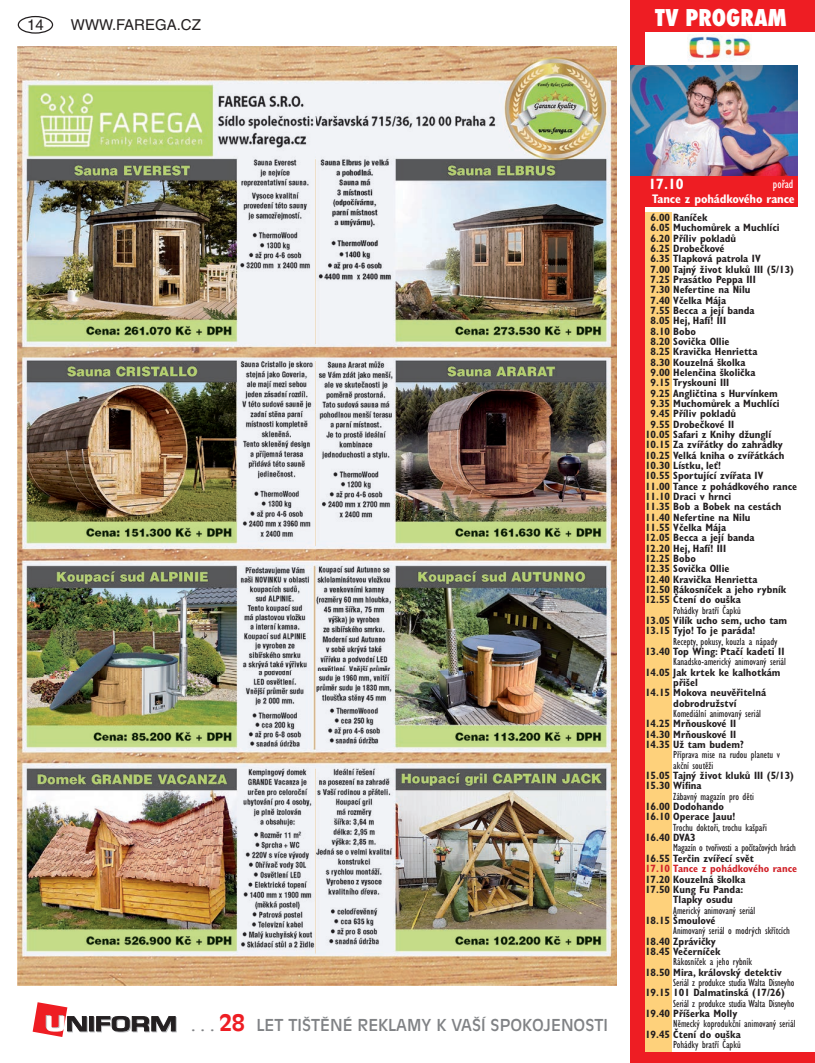
<style>
.page{position:relative;width:815px;height:1063px;background:#fff}
.page>*{position:absolute;margin:0;border:0;box-sizing:border-box;transform-origin:0 0}
.t1{font:800 condensed 22.5px "Futura";color:#fff}
.t2{font:16.25px "Antique Olive CE";color:#808285}
.t3{font:15px "Helvetica CE";color:#231f20}
.t4{font:700 condensed 15px "Gill Sans CE";color:#fff}
.t5{font:700 condensed 12.5px "Gill Sans CE";letter-spacing:-.01em;color:#fff}
.t6{font:condensed 12.5px "Gill Sans CE";color:#fff}
.t7{font:700 condensed 10.62px/10.4px "Gill Sans CE";color:#231f20}
.t8{font:condensed 10.62px/10.4px "Gill Sans CE";color:#231f20}
.t9{font:condensed 10.62px "Gill Sans CE";letter-spacing:-.02em;color:#231f20}
.t10{font:700 condensed 10.62px "Gill Sans CE";letter-spacing:-.02em;color:#231f20}
.t11{font:700 condensed 10.62px "Gill Sans CE";color:#d1232a}
.s1{font-weight:700;font-size:22.5px;color:#ee1d23}
</style>
<div class="page">
<div style="left:18px;top:16px;width:35px;height:18px;border:1px solid #231f20;border-radius:50%"></div>
<div style="left:90px;top:1017px;width:5px;height:15px;border:1px solid #bcbdc0"></div>
<hr style="left:89px;top:1017px;width:4px;height:14px;background:#231f20">
<div style="left:89px;top:1016px;width:5px;height:15px;border:1px solid #231f20"></div>
<svg style="left:96px;top:1016px;width:81px;height:16px"></svg>
<svg style="left:33px;top:1002px;width:55px;height:35px"></svg>
<div style="left:631px;top:0;width:184px;height:32px;background:#ee1d23"></div>
<div style="left:631px;top:175px;width:166px;height:32px;background:#ee1d23"></div>
<img style="left:687px;top:34px;width:64px;height:28px">
<div style="left:631px;top:0;width:14px;height:1063px;background:#ee1d23"></div>
<div style="left:631px;top:1052px;width:184px;height:11px;background:#ee1d23"></div>
<div style="left:645px;top:213px;width:26px;height:839px;background:#fed17b"></div>
<img style="left:631px;top:66px;width:166px;height:109px">
<img style="left:18px;top:46px;width:599px;height:939px">
<h3 class="t3" style="left:27px;top:16px;width:18px">14</h3>
<h3 class="t3" style="left:71px;top:16px;width:132px">WWW.FAREGA.CZ</h3>
<h1 class="t1" style="left:655px;top:2px;width:133px">TV PROGRAM</h1>
<h2 class="t2" style="left:191px;top:1016px;width:418px">. . . <span class="s1">28</span> LET TIŠTĚNÉ REKLAMY K VAŠÍ SPOKOJENOSTI</h2>
<h3 class="t4" style="left:648px;top:175px;width:37px">17.10</h3>
<p class="t5" style="left:652px;top:191px;width:144px">Tance z pohádkového rance</p>
<p class="t6" style="left:773px;top:176px;width:22px">pořad</p>
<p class="t7" style="left:651px;top:212px;width:59px">6.00 Raníček</p>
<p class="t7" style="left:651px;top:222px;width:131px">6.05 Muchomůrek a Muchlíci</p>
<p class="t7" style="left:651px;top:233px;width:87px">6.20 Příliv pokladů</p>
<p class="t10" style="left:651px;top:242px;width:75px">6.25 Drobečkové</p>
<p class="t7" style="left:651px;top:253px;width:112px">6.35 Tlapková patrola IV</p>
<p class="t7" style="left:651px;top:264px;width:145px">7.00 Tajný život kluků III (5/13)</p>
<p class="t7" style="left:651px;top:274px;width:107px">7.25 Prasátko Peppa III</p>
<p class="t7" style="left:651px;top:284px;width:101px">7.30 Nefertine na Nilu</p>
<p class="t7" style="left:651px;top:295px;width:77px">7.40 Včelka Mája</p>
<p class="t7" style="left:651px;top:305px;width:106px">7.55 Becca a její banda</p>
<p class="t7" style="left:651px;top:316px;width:77px">8.05 Hej, Hafí! III</p>
<p class="t7" style="left:651px;top:326px;width:47px">8.10 Bobo</p>
<p class="t7" style="left:651px;top:336px;width:80px">8.20 Sovička Ollie</p>
<p class="t7" style="left:651px;top:347px;width:108px">8.25 Kravička Henrietta</p>
<p class="t7" style="left:651px;top:357px;width:96px">8.30 Kouzelná školka</p>
<p class="t7" style="left:651px;top:367px;width:106px">9.00 Helenčina školička</p>
<p class="t7" style="left:651px;top:378px;width:80px">9.15 Tryskouni III</p>
<p class="t7" style="left:651px;top:388px;width:129px">9.25 Angličtina s Hurvínkem</p>
<p class="t7" style="left:651px;top:398px;width:131px">9.35 Muchomůrek a Muchlíci</p>
<p class="t7" style="left:651px;top:409px;width:87px">9.45 Příliv pokladů</p>
<p class="t10" style="left:651px;top:418px;width:85px">9.55 Drobečkové II</p>
<p class="t7" style="left:645px;top:429px;width:128px">10.05 Safari z Knihy džunglí</p>
<p class="t7" style="left:645px;top:440px;width:139px">10.15 Za zvířátky do zahrádky</p>
<p class="t7" style="left:645px;top:450px;width:141px">10.25 Velká kniha o zvířátkách</p>
<p class="t7" style="left:645px;top:460px;width:77px">10.30 Lístku, leť!</p>
<p class="t7" style="left:645px;top:471px;width:120px">10.55 Sportující zvířata IV</p>
<p class="t7" style="left:645px;top:481px;width:154px">11.00 Tance z pohádkového rance</p>
<p class="t7" style="left:645px;top:491px;width:88px">11.10 Draci v hrnci</p>
<p class="t7" style="left:645px;top:502px;width:138px">11.35 Bob a Bobek na cestách</p>
<p class="t7" style="left:645px;top:512px;width:107px">11.40 Nefertine na Nilu</p>
<p class="t7" style="left:645px;top:522px;width:83px">11.55 Včelka Mája</p>
<p class="t7" style="left:645px;top:533px;width:111px">12.05 Becca a její banda</p>
<p class="t7" style="left:645px;top:543px;width:83px">12.20 Hej, Hafí! III</p>
<p class="t7" style="left:645px;top:553px;width:52px">12.25 Bobo</p>
<p class="t7" style="left:645px;top:564px;width:86px">12.35 Sovička Ollie</p>
<p class="t7" style="left:645px;top:574px;width:114px">12.40 Kravička Henrietta</p>
<p class="t7" style="left:645px;top:584px;width:143px">12.50 Rákosníček a jeho rybník</p>
<p class="t7" style="left:645px;top:595px;width:97px">12.55 Čtení do ouška</p>
<p class="t8" style="left:673px;top:605px;width:69px">Pohádky bratří Čapků</p>
<p class="t7" style="left:645px;top:615px;width:144px">13.05 Vilík ucho sem, ucho tam<br>13.15 Tyjo! To je paráda!</p>
<p class="t8" style="left:673px;top:636px;width:106px">Recepty, pokusy, kouzla a nápady</p>
<p class="t7" style="left:645px;top:646px;width:141px">13.40 Top Wing: Ptačí kadeti II</p>
<p class="t8" style="left:673px;top:657px;width:114px">Kanadsko-americký animovaný seriál</p>
<p class="t7" style="left:645px;top:667px;width:137px">14.05 Jak krtek ke kalhotkám</p>
<p class="t7" style="left:673px;top:677px;width:26px">přišel</p>
<p class="t7" style="left:645px;top:688px;width:123px">14.15 Mokova neuvěřitelná</p>
<p class="t7" style="left:673px;top:698px;width:65px">dobrodružství</p>
<p class="t8" style="left:673px;top:708px;width:89px">Komediální animovaný seriál</p>
<p class="t7" style="left:645px;top:719px;width:100px">14.25 Mrňouskové II<br>14.30 Mrňouskové II<br>14.35 Už tam budem?</p>
<p class="t8" style="left:673px;top:750px;width:108px">Příprava mise na rudou planetu v akční soutěži</p>
<p class="t7" style="left:645px;top:770px;width:150px">15.05 Tajný život kluků III (5/13)<br>15.30 Wifina</p>
<p class="t8" style="left:673px;top:791px;width:82px">Zábavný magazín pro děti</p>
<p class="t7" style="left:645px;top:801px;width:92px">16.00 Dodohando<br>16.10 Operace Jauu!</p>
<p class="t8" style="left:673px;top:822px;width:95px">Trochu doktoři, trochu kašpaři</p>
<p class="t7" style="left:645px;top:832px;width:52px">16.40 DVA3</p>
<p class="t9" style="left:673px;top:842px;width:124px">Magazín o tvořivosti a počítačových hrách</p>
<p class="t7" style="left:645px;top:853px;width:110px">16.55 Terčin zvířecí svět</p>
<p class="t11" style="left:645px;top:862px;width:154px">17.10 Tance z pohádkového rance</p>
<p class="t7" style="left:645px;top:874px;width:102px">17.20 Kouzelná školka</p>
<p class="t7" style="left:645px;top:884px;width:100px">17.50 Kung Fu Panda:</p>
<p class="t7" style="left:673px;top:894px;width:61px">Tlapky osudu</p>
<p class="t8" style="left:673px;top:905px;width:84px">Americký animovaný seriál</p>
<p class="t7" style="left:645px;top:915px;width:72px">18.15 Šmoulové</p>
<p class="t8" style="left:673px;top:925px;width:118px">Animovaný seriál o modrých skřítcích</p>
<p class="t7" style="left:645px;top:936px;width:77px">18.40 Zprávičky<br>18.45 Večerníček</p>
<p class="t8" style="left:673px;top:956px;width:80px">Rákosníček a jeho rybník</p>
<p class="t7" style="left:645px;top:967px;width:138px">18.50 Mira, královský detektiv</p>
<p class="t8" style="left:673px;top:977px;width:123px">Seriál z produkce studia Walta Disneyho</p>
<p class="t7" style="left:645px;top:987px;width:141px">19.15 101 Dalmatinská (17/26)</p>
<p class="t8" style="left:673px;top:998px;width:123px">Seriál z produkce studia Walta Disneyho</p>
<p class="t7" style="left:645px;top:1008px;width:94px">19.40 Příšerka Molly</p>
<p class="t8" style="left:673px;top:1019px;width:124px">Německý koprodukční animovaný seriál</p>
<p class="t7" style="left:645px;top:1029px;width:97px">19.45 Čtení do ouška</p>
<p class="t8" style="left:673px;top:1039px;width:69px">Pohádky bratří Čapků</p>
</div>
